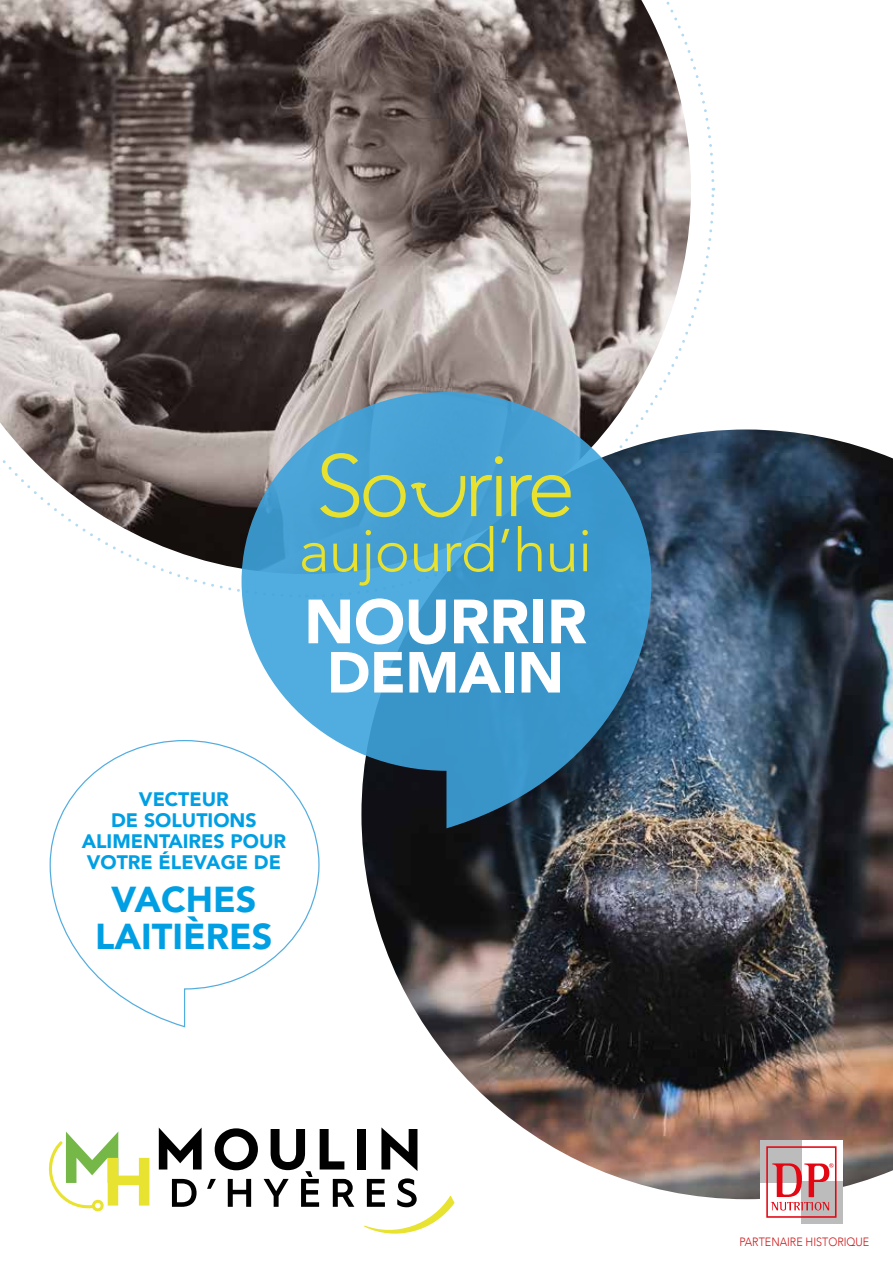
<style>
.page{position:relative;width:893px;height:1263px;background:#fff}
.page>*{position:absolute;margin:0;border:0;box-sizing:border-box;transform-origin:0 0}
.t1{font:300 86.85px "Avenir";letter-spacing:-.06em;color:#e8e22f}
.t2{font:900 61.65px "Avenir";letter-spacing:-.01em;color:#fff}
.t3{font:300 59.85px "Avenir";letter-spacing:-.015em;color:#e8e22f}
.t4{font:900 57.3px "Avenir";letter-spacing:-.01em;color:#fff}
.t5{font:900 36px/37.2px "Avenir";color:#009fe3;text-align:center}
.t6{font:900 19.5px/21px "Avenir";color:#009fe3;text-align:center}
.t7{font:300 12px "Avenir";color:#cd1719;scale:.9 1}
</style>
<div class="page">
<img style="left:0;top:0;width:691px;height:574px">
<img style="left:361px;top:429px;width:532px;height:770px">
<div style="left:760px;top:1140px;width:83px;height:84px;background:#fff"></div>
<div style="left:760px;top:1140px;width:42px;height:42px;background:#bcbcbc"></div>
<div style="left:801px;top:1181px;width:42px;height:43px;background:#bcbcbc"></div>
<div style="left:766px;top:1146px;width:70px;height:72px;border:2px solid #e30613"></div>
<svg style="left:771px;top:1163px;width:62px;height:48px"></svg>
<svg style="left:242px;top:392px;width:409px;height:436px;fill:#3e99cd"></svg>
<svg style="left:49px;top:739px;width:271px;height:289px"></svg>
<svg style="left:159px;top:1127px;width:43px;height:42px"></svg>
<svg style="left:215px;top:1128px;width:43px;height:42px"></svg>
<div style="left:357px;top:1129px;width:9px;height:40px;background:#000"></div>
<svg style="left:381px;top:1127px;width:36px;height:44px"></svg>
<svg style="left:172px;top:1179px;width:25px;height:28px"></svg>
<svg style="left:207px;top:1179px;width:9px;height:10px"></svg>
<svg style="left:228px;top:1179px;width:23px;height:28px"></svg>
<svg style="left:264px;top:1129px;width:90px;height:78px"></svg>
<svg style="left:364px;top:1178px;width:90px;height:55px"></svg>
<svg style="left:49px;top:1131px;width:100px;height:81px"></svg>
<svg style="left:405px;top:471px;width:63px;height:49px"></svg>
<h1 class="t1" style="left:315px;top:435px;width:261px">So rire</h1>
<h3 class="t3" style="left:299px;top:515px;width:295px">aujourd’hui</h3>
<h2 class="t2" style="left:304px;top:569px;width:284px">NOURRIR</h2>
<h3 class="t4" style="left:327px;top:623px;width:239px">DEMAIN</h3>
<p class="t6" style="left:82px;top:788px;width:206px">VECTEUR<br>DE SOLUTIONS<br>ALIMENTAIRES POUR<br>VOTRE ÉLEVAGE DE</p>
<h3 class="t5" style="left:95px;top:880px;width:179px">VACHES<br>LAITIÈRES</h3>
<p class="t7" style="left:739px;top:1234px;width:146px">PARTENAIRE HISTORIQUE</p>
</div>
